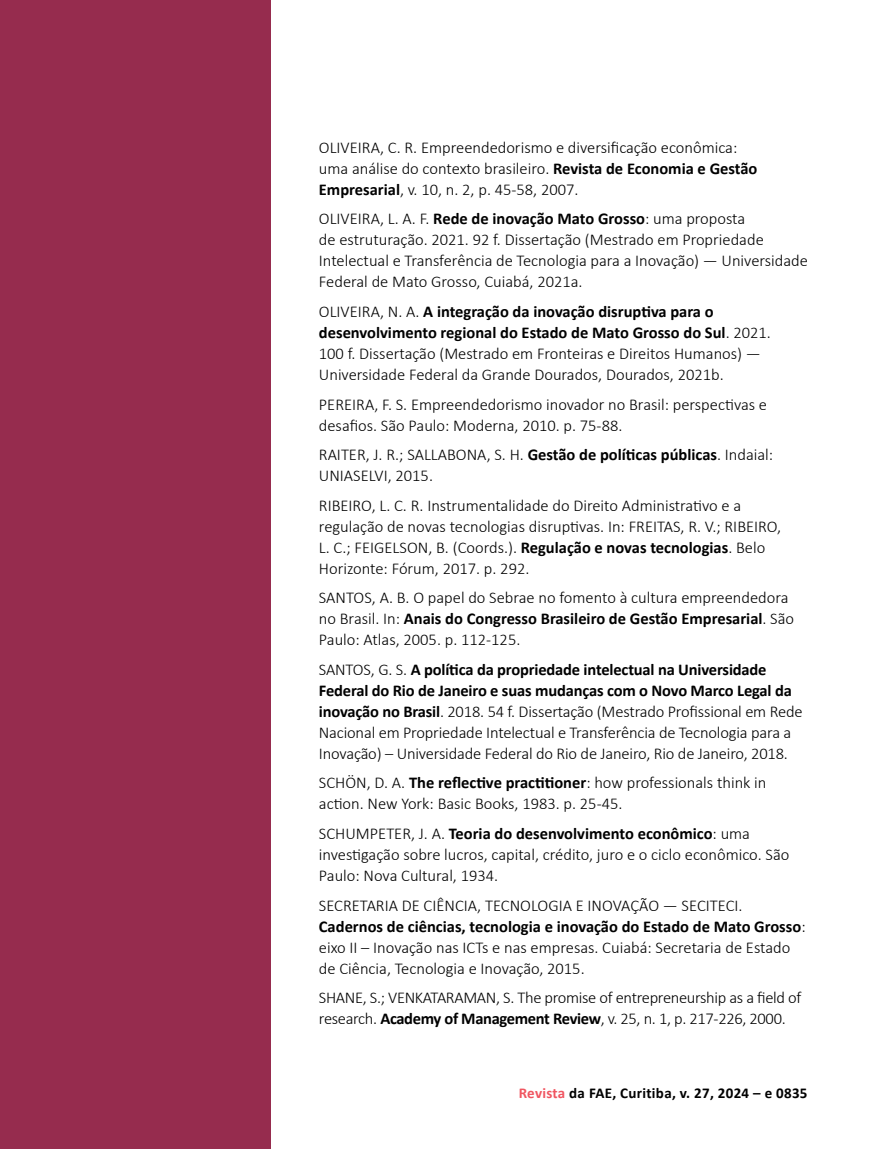
<style>
.page{position:relative;width:893px;height:1149px;background:#fff}
.page>*{position:absolute;margin:0;border:0;box-sizing:border-box;transform-origin:0 0}
.t1{font:300 16.5px/21px "Calibri";color:#000}
.t2{font:300 16.5px/21px "Calibri";letter-spacing:-.02em;color:#000}
.t3{font:700 15px "Calibri";letter-spacing:.02em;color:#000}
.s1{font-weight:700}
.s2{color:#f05661}
</style>
<div class="page">
<div style="left:0;top:0;width:270px;height:1148px;background:#962c4e"></div>
<p class="t1" style="left:319px;top:137px;width:440px">OLIVEIRA, C. R. Empreendedorismo e diversificação econômica: uma análise do contexto brasileiro. <span class="s1">Revista de Economia e Gestão<br>Empresarial</span>, v. 10, n. 2, p. 45-58, 2007.</p>
<p class="t1" style="left:319px;top:208px;width:491px">OLIVEIRA, L. A. F. <span class="s1">Rede de inovação Mato Grosso</span>: uma proposta<br>de estruturação. 2021. 92 f. Dissertação (Mestrado em Propriedade Intelectual e Transferência de Tecnologia para a Inovação) — Universidade Federal de Mato Grosso, Cuiabá, 2021a.</p>
<p class="t1" style="left:319px;top:301px;width:453px">OLIVEIRA, N. A. <span class="s1">A integração da inovação disruptiva para o desenvolvimento regional do Estado de Mato Grosso do Sul</span>. 2021.<br>100 f. Dissertação (Mestrado em Fronteiras e Direitos Humanos) — Universidade Federal da Grande Dourados, Dourados, 2021b.</p>
<p class="t1" style="left:319px;top:393px;width:450px">PEREIRA, F. S. Empreendedorismo inovador no Brasil: perspectivas e desafios. São Paulo: Moderna, 2010. p. 75-88.</p>
<p class="t1" style="left:319px;top:444px;width:456px">RAITER, J. R.; SALLABONA, S. H. <span class="s1">Gestão de políticas públicas</span>. Indaial:<br>UNIASELVI, 2015.</p>
<p class="t1" style="left:319px;top:494px;width:464px">RIBEIRO, L. C. R. Instrumentalidade do Direito Administrativo e a regulação de novas tecnologias disruptivas. In: FREITAS, R. V.; RIBEIRO, L. C.; FEIGELSON, B. (Coords.). <span class="s1">Regulação e novas tecnologias</span>. Belo Horizonte: Fórum, 2017. p. 292.</p>
<p class="t1" style="left:319px;top:587px;width:477px">SANTOS, A. B. O papel do Sebrae no fomento à cultura empreendedora no Brasil. In: <span class="s1">Anais do Congresso Brasileiro de Gestão Empresarial</span>. São<br>Paulo: Atlas, 2005. p. 112-125.</p>
<p class="t1" style="left:319px;top:658px;width:485px">SANTOS, G. S. <span class="s1">A política da propriedade intelectual na Universidade Federal do Rio de Janeiro e suas mudanças com o Novo Marco Legal da inovação no Brasil</span>. 2018. 54 f. Dissertação (Mestrado Profissional em Rede Nacional em Propriedade Intelectual e Transferência de Tecnologia para a Inovação) – Universidade Federal do Rio de Janeiro, Rio de Janeiro, 2018.</p>
<p class="t1" style="left:319px;top:772px;width:449px">SCHÖN, D. A. <span class="s1">The reflective practitioner</span>: how professionals think in action. New York: Basic Books, 1983. p. 25-45.</p>
<p class="t1" style="left:319px;top:822px;width:472px">SCHUMPETER, J. A. <span class="s1">Teoria do desenvolvimento econômico</span>: uma investigação sobre lucros, capital, crédito, juro e o ciclo econômico. São<br>Paulo: Nova Cultural, 1934.</p>
<p class="t1" style="left:319px;top:894px;width:488px">SECRETARIA DE CIÊNCIA, TECNOLOGIA E INOVAÇÃO — SECITECI.<br><span class="s1">Cadernos de ciências, tecnologia e inovação do Estado de Mato Grosso</span>: eixo II – Inovação nas ICTs e nas empresas. Cuiabá: Secretaria de Estado de Ciência, Tecnologia e Inovação, 2015.</p>
<p class="t2" style="left:319px;top:986px;width:484px">SHANE, S.; VENKATARAMAN, S. The promise of entrepreneurship as a field of research. <span class="s1">Academy of Management Review</span>, v. 25, n. 1, p. 217-226, 2000.</p>
<p class="t3" style="left:519px;top:1081px;width:290px"><span class="s2">Revista</span> da FAE, Curitiba, v. 27, 2024 – e 0835</p>
</div>
